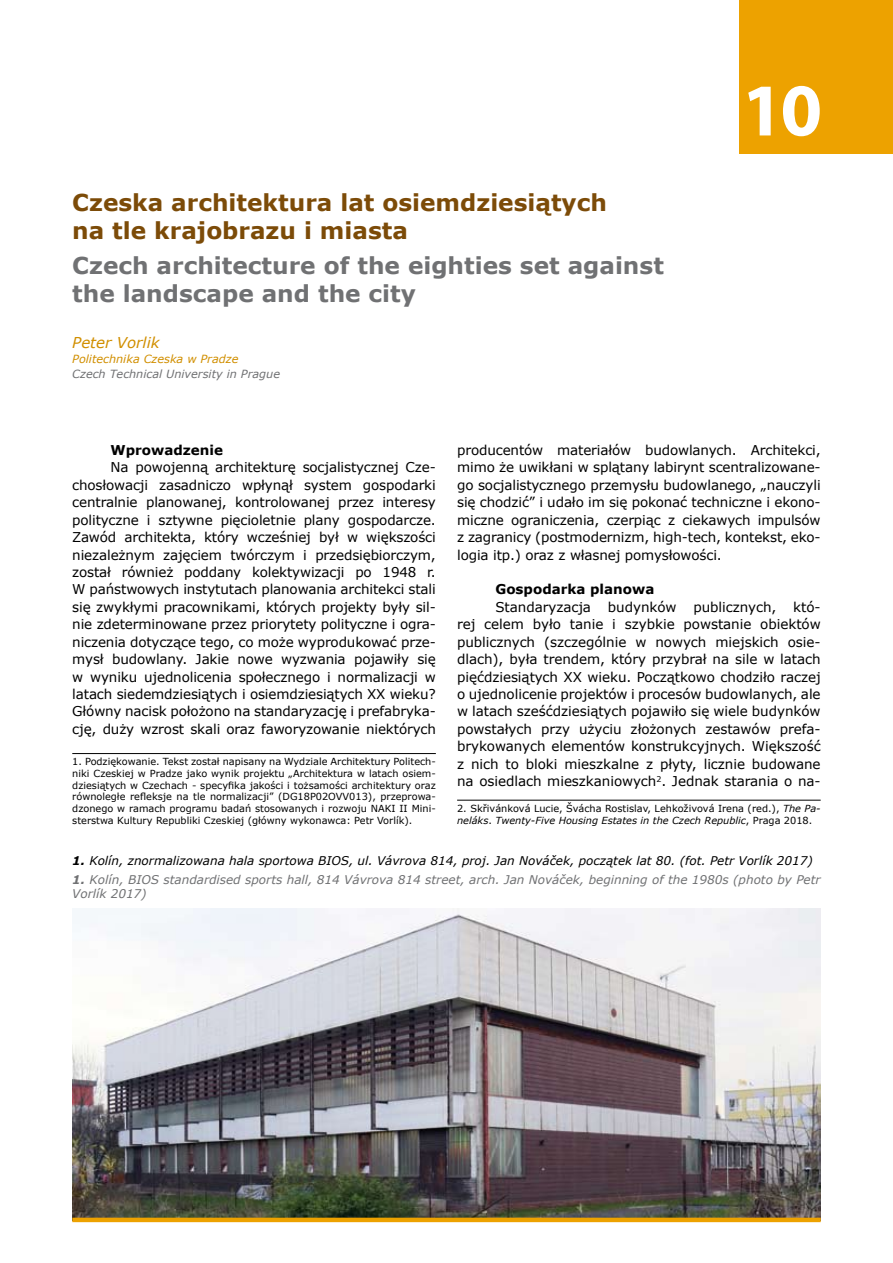
<style>
.page{position:relative;width:893px;height:1263px;background:#fff}
.page>*{position:absolute;margin:0;border:0;box-sizing:border-box;transform-origin:0 0}
.t1{font:700 75px "Myriad Pro";color:#fff}
.t2{font:700 23.25px/27.9px "Verdana";color:#707173}
.t3{font:700 23.25px/27.9px "Verdana";color:#7c4b08}
.t4{font:italic 15px "Verdana";color:#d18f00}
.t5{font:13.5px/17.4px "Verdana";letter-spacing:-.01em;color:#000;text-align:justify}
.t6{font:700 13.5px "Verdana";color:#000}
.t7{font:italic 12px/14.4px "Verdana";color:#707173}
.t8{font:italic 12px "Verdana";color:#000}
.t9{font:italic 11.25px "Verdana";color:#707173}
.t10{font:italic 11.25px "Verdana";color:#d18f00}
.t11{font:9.75px/11.7px "Verdana";color:#000;text-align:justify}
.s1{font-style:italic}
.s2{font-weight:700}
</style>
<div class="page">
<hr style="left:72px;top:753px;width:364px;height:1px;background:#000">
<hr style="left:457px;top:800px;width:364px;height:1px;background:#000">
<div style="left:740px;top:0;width:153px;height:153px;background:#eda200"></div>
<img style="left:72px;top:908px;width:749px;height:310px">
<hr style="left:72px;top:1218px;width:749px;height:4px;background:#eda200">
<h2 class="t3" style="left:72px;top:188px;width:536px">Czeska architektura lat osiemdziesiątych na tle krajobrazu i miasta</h2>
<h2 class="t2" style="left:72px;top:251px;width:593px">Czech architecture of the eighties set against the landscape and the city</h2>
<p class="t4" style="left:72px;top:333px;width:89px">Peter Vorlik</p>
<p class="t10" style="left:72px;top:352px;width:168px">Politechnika Czeska w Pradze</p>
<p class="t9" style="left:72px;top:367px;width:209px">Czech Technical University in Prague</p>
<h1 class="t1" style="left:742px;top:61px;width:82px">10</h1>
<p class="t6" style="left:111px;top:441px;width:120px">Wprowadzenie<sup>1</sup></p>
<p class="t5" style="left:111px;top:458px;width:327px">Na powojenną architekturę socjalistycznej Cze-</p>
<p class="t5" style="left:72px;top:476px;width:365px">chosłowacji zasadniczo wpłynął system gospodarki</p>
<p class="t5" style="left:72px;top:493px;width:365px">centralnie planowanej, kontrolowanej przez interesy</p>
<p class="t5" style="left:72px;top:511px;width:365px">polityczne i sztywne pięcioletnie plany gospodarcze.</p>
<p class="t5" style="left:72px;top:528px;width:365px">Zawód architekta, który wcześniej był w większości</p>
<p class="t5" style="left:72px;top:545px;width:365px">niezależnym zajęciem twórczym i przedsiębiorczym,</p>
<p class="t5" style="left:72px;top:563px;width:365px">został również poddany kolektywizacji po 1948 r.</p>
<p class="t5" style="left:72px;top:580px;width:365px">W państwowych instytutach planowania architekci stali</p>
<p class="t5" style="left:72px;top:598px;width:365px">się zwykłymi pracownikami, których projekty były sil-</p>
<p class="t5" style="left:72px;top:615px;width:365px">nie zdeterminowane przez priorytety polityczne i ogra-</p>
<p class="t5" style="left:72px;top:633px;width:365px">niczenia dotyczące tego, co może wyprodukować prze-</p>
<p class="t5" style="left:72px;top:650px;width:365px">mysł budowlany. Jakie nowe wyzwania pojawiły się</p>
<p class="t5" style="left:72px;top:667px;width:365px">w wyniku ujednolicenia społecznego i normalizacji w</p>
<p class="t5" style="left:72px;top:685px;width:365px">latach siedemdziesiątych i osiemdziesiątych XX wieku?</p>
<p class="t5" style="left:72px;top:702px;width:365px">Główny nacisk położono na standaryzację i prefabryka-</p>
<p class="t5" style="left:72px;top:720px;width:365px">cję, duży wzrost skali oraz faworyzowanie niektórych</p>
<p class="t11" style="left:72px;top:755px;width:365px">1. Podziękowanie. Tekst został napisany na Wydziale Architektury Politech&shy;niki Czeskiej w Pradze jako wynik projektu „Architektura w latach osiem&shy;dziesiątych w Czechach - specyfika jakości i tożsamości architektury oraz równoległe refleksje na tle normalizacji” (DG18P02OVV013), przeprowa&shy;dzonego w ramach programu badań stosowanych i rozwoju NAKI II Mini&shy;sterstwa Kultury Republiki Czeskiej (główny wykonawca: Petr Vorlík).</p>
<p class="t5" style="left:457px;top:441px;width:365px">producentów materiałów budowlanych. Architekci, mimo że uwikłani w splątany labirynt scentralizowane&shy;go socjalistycznego przemysłu budowlanego, „nauczyli się chodzić” i udało im się pokonać techniczne i ekono&shy;miczne ograniczenia, czerpiąc z ciekawych impulsów z zagranicy (postmodernizm, high-tech, kontekst, eko&shy;logia itp.) oraz z własnej pomysłowości.</p>
<p class="t6" style="left:495px;top:581px;width:160px">Gospodarka planowa</p>
<p class="t5" style="left:495px;top:598px;width:97px">Standaryzacja</p>
<p class="t5" style="left:608px;top:598px;width:70px">budynków</p>
<p class="t5" style="left:693px;top:598px;width:84px">publicznych,</p>
<p class="t5" style="left:457px;top:598px;width:365px;text-indent:336px">któ&shy;rej celem było tanie i szybkie powstanie obiektów publicznych (szczególnie w nowych miejskich osie&shy;dlach), była trendem, który przybrał na sile w latach pięćdziesiątych XX wieku. Początkowo chodziło raczej o ujednolicenie projektów i procesów budowlanych, ale w latach sześćdziesiątych pojawiło się wiele budynków powstałych przy użyciu złożonych zestawów prefa&shy;brykowanych elementów konstrukcyjnych. Większość z nich to bloki mieszkalne z płyty, licznie budowane na osiedlach mieszkaniowych<sup>2</sup>. Jednak starania o na-</p>
<p class="t11" style="left:457px;top:802px;width:365px">2. Skřivánková Lucie, Švácha Rostislav, Lehkoživová Irena (red.), <span class="s1">The Pa&shy;neláks</span>. <span class="s1">Twenty-Five Housing Estates in the Czech Republic</span>, Praga 2018.</p>
<p class="t8" style="left:72px;top:853px;width:742px"><span class="s2">1.</span> Kolín, znormalizowana hala sportowa BIOS, ul. Vávrova 814, proj. Jan Nováček, początek lat 80. (fot. Petr Vorlík 2017)</p>
<p class="t7" style="left:72px;top:872px;width:750px"><span class="s2">1.</span> Kolín, BIOS standardised sports hall, 814 Vávrova 814 street, arch. Jan Nováček, beginning of the 1980s (photo by Petr<br>Vorlík 2017)</p>
</div>
